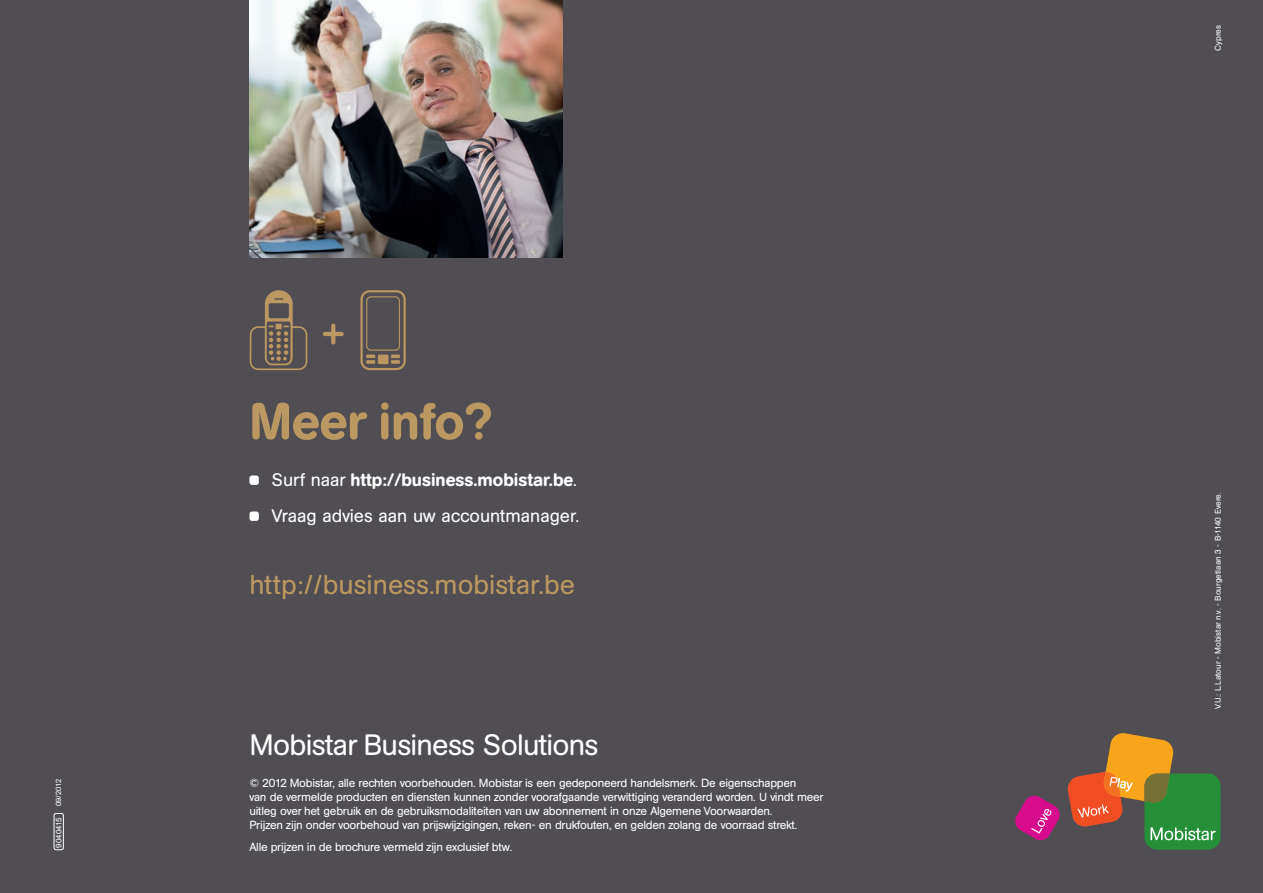
<style>
.page{position:relative;width:1263px;height:893px;background:#504e53}
.page>*{position:absolute;margin:0;border:0;box-sizing:border-box;transform-origin:0 0}
.t1{font:500 51px "AG Book Rounded BQ";color:#bb9861}
.t2{font:29.25px "AG Book Rounded BQ";letter-spacing:-.025em;color:#fff}
.t3{font:27px "AG Book Rounded BQ";color:#bb9861}
.t4{font:18px/36px "AG Book Rounded BQ";color:#fff}
.t5{font:11.7px/14.1px "AG Book Rounded BQ";letter-spacing:-.02em;color:#fff}
.t6{font:8.25px "AG Book Rounded BQ";color:#fff}
.t7{font:7.95px "AG Book Rounded BQ";color:#fff}
.t8{font:7.5px "AG Book Rounded BQ";letter-spacing:-.02em;color:#fff}
.s1{font-weight:500}
</style>
<div class="page">
<div style="left:1144px;top:773px;width:76px;height:76px;background:#269039;border-radius:13px"></div>
<svg style="left:1015px;top:795px;width:45px;height:46px"></svg>
<svg style="left:1067px;top:733px;width:149px;height:107px"></svg>
<div style="left:249px;top:475px;width:10px;height:10px;background:#fff;border-radius:3px"></div>
<div style="left:249px;top:511px;width:10px;height:10px;background:#fff;border-radius:3px"></div>
<svg style="left:323px;top:324px;width:21px;height:20px"></svg>
<svg style="left:250px;top:290px;width:57px;height:80px"></svg>
<svg style="left:360px;top:290px;width:46px;height:80px"></svg>
<div style="left:54px;top:813px;width:10px;height:37px;border:1px solid #fff;border-radius:2px"></div>
<img style="left:249px;top:0;width:313px;height:258px">
<p class="t8" style="left:54px;top:806px;width:29px;rotate:-90deg">09/2012</p>
<p class="t7" style="left:54px;top:848px;width:32px;rotate:-90deg">9040415</p>
<h1 class="t1" style="left:249px;top:392px;width:244px">Meer info?</h1>
<h3 class="t4" style="left:272px;top:462px;width:309px">Surf naar <span class="s1">http://business.mobistar.be</span>.<br>Vraag advies aan uw accountmanager.</h3>
<h3 class="t3" style="left:249px;top:569px;width:327px">http://business.mobistar.be</h3>
<h2 class="t2" style="left:249px;top:728px;width:351px">Mobistar Business Solutions</h2>
<p class="t5" style="left:249px;top:776px;width:576px">© 2012 Mobistar, alle rechten voorbehouden. Mobistar is een gedeponeerd handelsmerk. De eigenschappen<br>van de vermelde producten en diensten kunnen zonder voorafgaande verwittiging veranderd worden. U vindt meer uitleg over het gebruik en de gebruiksmodaliteiten van uw abonnement in onze Algemene Voorwaarden.<br>Prijzen zijn onder voorbehoud van prijswijzigingen, reken- en drukfouten, en gelden zolang de voorraad strekt.</p>
<p class="t5" style="left:249px;top:840px;width:264px">Alle prijzen in de brochure vermeld zijn exclusief btw.</p>
<p class="t6" style="left:1213px;top:51px;width:27px;rotate:-90deg">Cypres</p>
<p class="t6" style="left:1213px;top:709px;width:218px;rotate:-90deg">V.U.: L.Latour - Mobistar n.v. - Bourgetlaan 3 - B-1140 Evere.</p>
</div>
